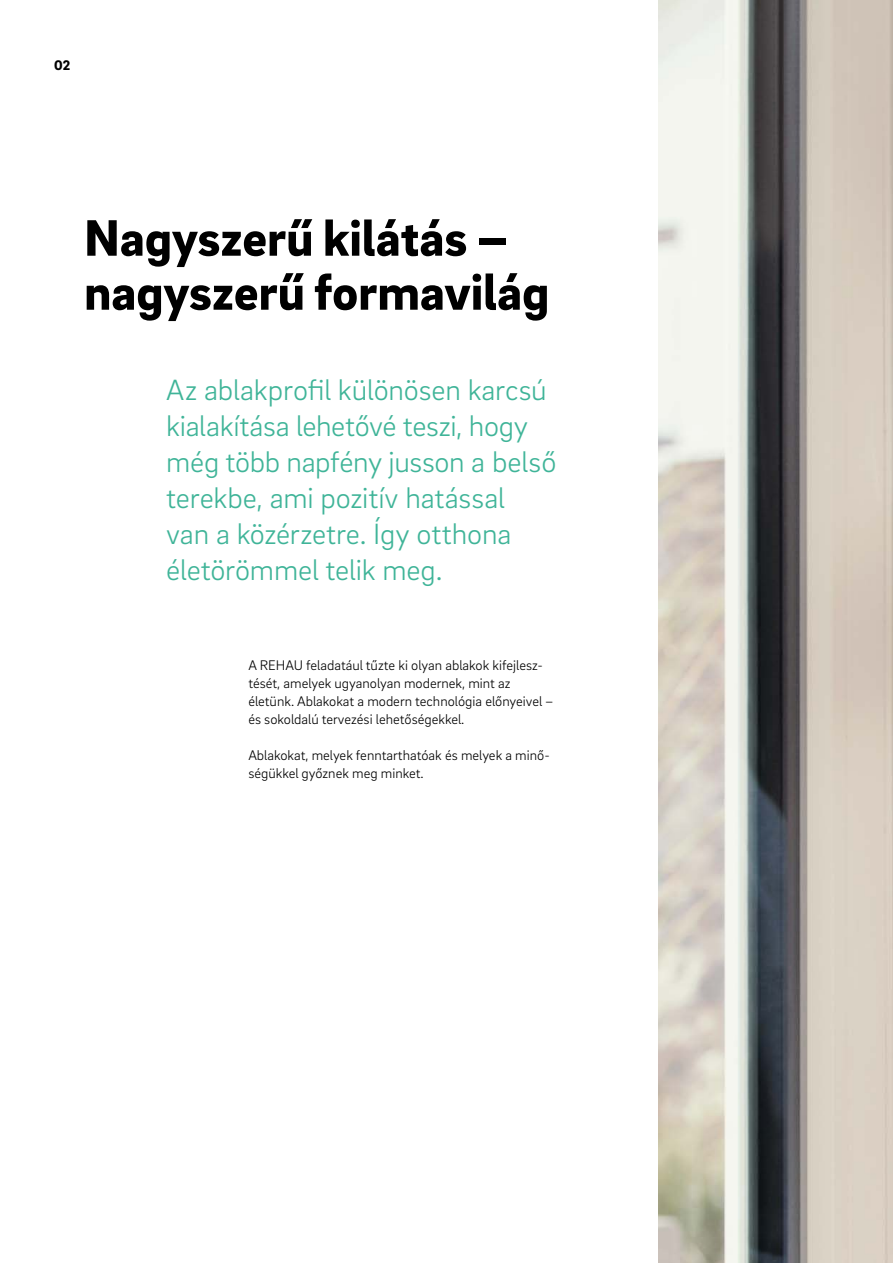
<style>
.page{position:relative;width:893px;height:1263px;background:#fff}
.page>*{position:absolute;margin:0;border:0;box-sizing:border-box;transform-origin:0 0}
._01__Headline_-_35pt{font:900 52.5px/54px "Brix Sans";color:#000}
._11__Highlighter_-_2{font:300 30px/36px "Brix Sans";letter-spacing:-.005em;color:#3fb498}
._16__Body_text_-_9_5{font:300 14.25px/18px "Brix Sans";color:#000}
.MP__Page_numbers_-_9{font:900 14.25px "Brix Sans";color:#000}
</style>
<div class="page">
<img style="left:659px;top:0;width:234px;height:1263px">
<p class="MP__Page_numbers_-_9" style="left:54px;top:56px;width:18px">02</p>
<p class="_01__Headline_-_35pt" style="left:84px;top:208px;width:467px">Nagyszerű kilátás – nagyszerű formavilág</p>
<p class="_11__Highlighter_-_2" style="left:166px;top:370px;width:382px">Az ablakprofil különösen karcsú</p>
<p class="_11__Highlighter_-_2" style="left:166px;top:406px;width:392px">kialakítása lehetővé teszi, hogy még több napfény jusson a belső terekbe, ami pozitív hatással<br>van a közérzetre. Így otthona életörömmel telik meg.</p>
<p class="_16__Body_text_-_9_5" style="left:248px;top:655px;width:307px">A REHAU feladatául tűzte ki olyan ablakok kifejlesz&shy;tését, amelyek ugyanolyan modernek, mint az életünk. Ablakokat a modern technológia előnyeivel – és sokoldalú tervezési lehetőségekkel.</p>
<p class="_16__Body_text_-_9_5" style="left:248px;top:745px;width:303px">Ablakokat, melyek fenntarthatóak és melyek a minő&shy;ségükkel győznek meg minket.</p>
</div>
